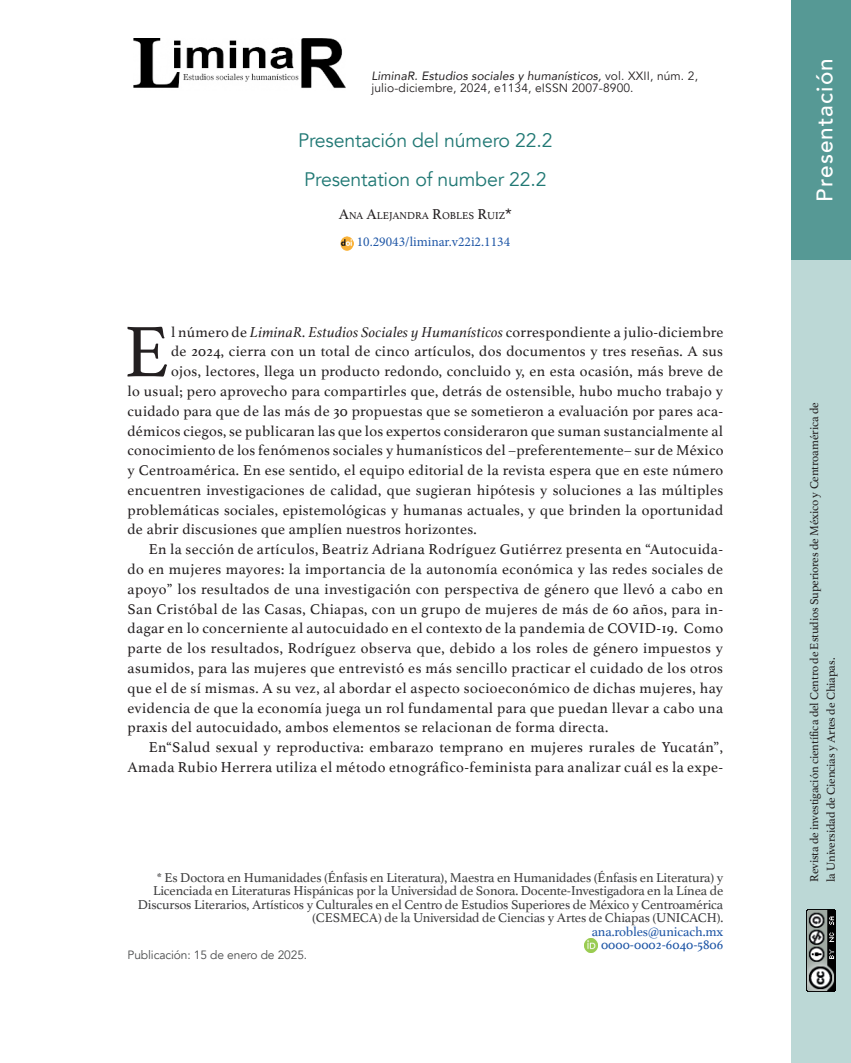
<style>
.page{position:relative;width:851px;height:1063px;background:#fff}
.page>*{position:absolute;margin:0;border:0;box-sizing:border-box;transform-origin:0 0}
.t1{font:75.45px "Athelas";color:#231f20}
.t2{font:500 22.5px "Avenir";letter-spacing:.05em;color:#fff}
.t3{font:19.5px/39px "Avenir";letter-spacing:-.01em;color:#207874;text-align:center}
.t4{font:15px "Athelas";letter-spacing:.02em;color:#231f20}
.t5{font:13.5px/13.5px "Athelas";letter-spacing:-.01em;color:#3e3e3f;text-align:right}
.t6{font:13.5px/13.5px "Athelas";letter-spacing:-.01em;color:#1e56a6;text-align:right}
.t7{font:13.5px "Minion Pro";color:#1e56a6}
.t8{font:12px/16.5px "Athelas";letter-spacing:-.01em;color:#231f20}
.t9{font:12px/12px "Avenir";letter-spacing:.01em;color:#231f20}
.t10{font:12px "Avenir";letter-spacing:-.01em;color:#4b4c4d}
.t11{font:10.5px "Athelas";color:#231f20}
.s1{font-style:italic}
.s2{font-size:15px}
.s3{font-family:"Avenir";font-size:15px}
</style>
<div class="page">
<svg style="left:340px;top:237px;width:13px;height:13px"></svg>
<img style="left:134px;top:38px;width:211px;height:50px">
<div style="left:791px;top:0;width:59px;height:1063px;background:#bcd8d6"></div>
<img style="left:806px;top:909px;width:29px;height:83px">
<div style="left:791px;top:0;width:59px;height:260px;background:#569995"></div>
<svg style="left:584px;top:939px;width:13px;height:13px"></svg>
<p class="t9" style="left:371px;top:70px;width:328px"><span class="s1">LiminaR. Estudios sociales y humanísticos,</span> vol. XXII, núm. 2, julio-diciembre, 2024, e1134, eISSN 2007-8900.</p>
<h2 class="t2" style="left:805px;top:202px;width:145px;rotate:-90deg">Presentación</h2>
<h3 class="t3" style="left:298px;top:121px;width:256px">Presentación del número 22.2<br>Presentation of number 22.2</h3>
<p class="t11" style="left:339px;top:207px;width:174px"><span class="s2">A</span>NA <span class="s2">A</span>LEJANDRA <span class="s2">R</span>OBLES <span class="s2">R</span>UIZ<span class="s3">*</span></p>
<p class="t7" style="left:357px;top:233px;width:155px">10.29043/liminar.v22i2.1134</p>
<h1 class="t1" style="left:124px;top:291px;width:47px">E</h1>
<p class="t4" style="left:171px;top:320px;width:553px">l número de <span class="s1">LiminaR. Estudios Sociales y Humanísticos</span> correspondiente a julio-diciembre</p>
<p class="t4" style="left:171px;top:340px;width:553px">de 2024, cierra con un total de cinco artículos, dos documentos y tres reseñas. A sus</p>
<p class="t4" style="left:171px;top:359px;width:553px">ojos, lectores, llega un producto redondo, concluido y, en esta ocasión, más breve de</p>
<p class="t4" style="left:127px;top:379px;width:597px">lo usual; pero aprovecho para compartirles que, detrás de ostensible, hubo mucho trabajo y</p>
<p class="t4" style="left:127px;top:399px;width:597px">cuidado para que de las más de 30 propuestas que se sometieron a evaluación por pares aca-</p>
<p class="t4" style="left:127px;top:419px;width:597px">démicos ciegos, se publicaran las que los expertos consideraron que suman sustancialmente al</p>
<p class="t4" style="left:127px;top:439px;width:597px">conocimiento de los fenómenos sociales y humanísticos del –preferentemente– sur de México</p>
<p class="t4" style="left:127px;top:458px;width:597px">y Centroamérica. En ese sentido, el equipo editorial de la revista espera que en este número</p>
<p class="t4" style="left:127px;top:478px;width:597px">encuentren investigaciones de calidad, que sugieran hipótesis y soluciones a las múltiples</p>
<p class="t4" style="left:127px;top:498px;width:597px">problemáticas sociales, epistemológicas y humanas actuales, y que brinden la oportunidad</p>
<p class="t4" style="left:127px;top:518px;width:350px">de abrir discusiones que amplíen nuestros horizontes.</p>
<p class="t4" style="left:149px;top:537px;width:576px">En la sección de artículos, Beatriz Adriana Rodríguez Gutiérrez presenta en “Autocuida-</p>
<p class="t4" style="left:127px;top:557px;width:597px">do en mujeres mayores: la importancia de la autonomía económica y las redes sociales de</p>
<p class="t4" style="left:127px;top:577px;width:597px">apoyo” los resultados de una investigación con perspectiva de género que llevó a cabo en</p>
<p class="t4" style="left:127px;top:597px;width:597px">San Cristóbal de las Casas, Chiapas, con un grupo de mujeres de más de 60 años, para in-</p>
<p class="t4" style="left:127px;top:617px;width:597px">dagar en lo concerniente al autocuidado en el contexto de la pandemia de COVID-19. Como</p>
<p class="t4" style="left:127px;top:636px;width:597px">parte de los resultados, Rodríguez observa que, debido a los roles de género impuestos y</p>
<p class="t4" style="left:127px;top:656px;width:597px">asumidos, para las mujeres que entrevistó es más sencillo practicar el cuidado de los otros</p>
<p class="t4" style="left:127px;top:676px;width:597px">que el de sí mismas. A su vez, al abordar el aspecto socioeconómico de dichas mujeres, hay</p>
<p class="t4" style="left:127px;top:696px;width:597px">evidencia de que la economía juega un rol fundamental para que puedan llevar a cabo una</p>
<p class="t4" style="left:127px;top:715px;width:482px">praxis del autocuidado, ambos elementos se relacionan de forma directa.</p>
<p class="t4" style="left:149px;top:735px;width:576px">En“Salud sexual y reproductiva: embarazo temprano en mujeres rurales de Yucatán”,</p>
<p class="t4" style="left:127px;top:755px;width:597px">Amada Rubio Herrera utiliza el método etnográfico-feminista para analizar cuál es la expe-</p>
<p class="t5" style="left:138px;top:870px;width:587px">* Es Doctora en Humanidades (Énfasis en Literatura), Maestra en Humanidades (Énfasis en Literatura) y Licenciada en Literaturas Hispánicas por la Universidad de Sonora. Docente-Investigadora en la Línea de Discursos Literarios, Artísticos y Culturales en el Centro de Estudios Superiores de México y Centroamérica (CESMECA) de la Universidad de Ciencias y Artes de Chiapas (UNICACH).</p>
<p class="t6" style="left:591px;top:924px;width:133px">ana.robles@unicach.mx<br>0000-0002-6040-5806</p>
<p class="t10" style="left:128px;top:948px;width:181px">Publicación: 15 de enero de 2025.</p>
<p class="t8" style="left:805px;top:882px;width:481px;rotate:-90deg">Revista de investigación científica del Centro de Estudios Superiores de México y Centroamérica de la Universidad de Ciencias y Artes de Chiapas.</p>
</div>
